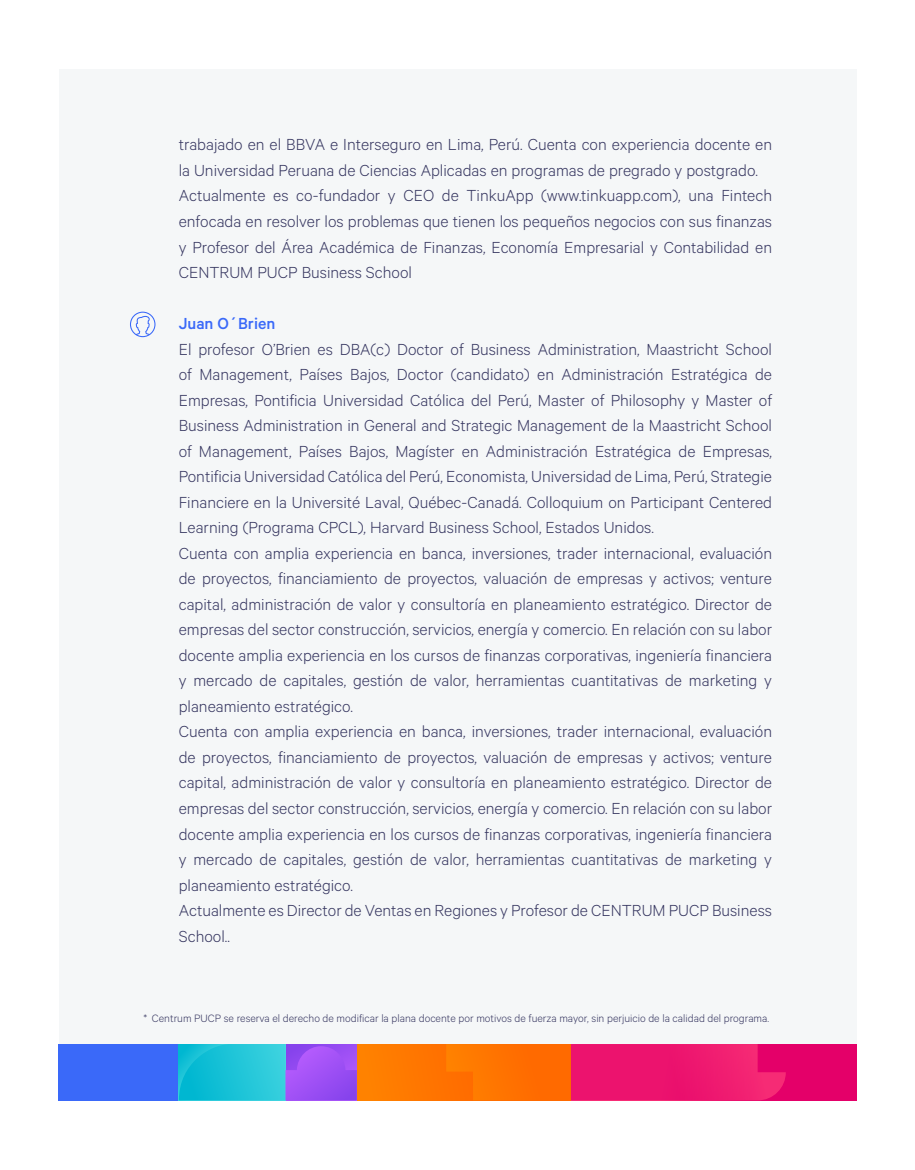
<style>
.page{position:relative;width:915px;height:1170px;background:#fff}
.page>*{position:absolute;margin:0;border:0;box-sizing:border-box;transform-origin:0 0}
.t1{font:300 18px/25.5px "Calibre";color:#363660}
.t2{font:500 18px "Calibre";color:#3a69f9}
.t3{font:300 12px "Calibre";color:#363660}
</style>
<div class="page">
<div style="left:59px;top:70px;width:797px;height:1030px;background:#f5f7f8"></div>
<div style="left:570px;top:1043px;width:286px;height:57px;background:#e40069"></div>
<div style="left:59px;top:1043px;width:120px;height:57px;background:#3a69f9"></div>
<div style="left:357px;top:1043px;width:213px;height:57px;background:#ff7a00"></div>
<svg style="left:179px;top:1044px;width:178px;height:56px;background:#4f95e2"></svg>
<svg style="left:446px;top:1043px;width:339px;height:57px"></svg>
<svg style="left:130px;top:311px;width:25px;height:26px"></svg>
<p class="t1" style="left:179px;top:131px;width:594px">trabajado en el BBVA e Interseguro en Lima, Perú. Cuenta con experiencia docente en la Universidad Peruana de Ciencias Aplicadas en programas de pregrado y postgrado.<br>Actualmente es co-fundador y CEO de TinkuApp (www.tinkuapp.com), una Fintech enfocada en resolver los problemas que tienen los pequeños negocios con sus finanzas y Profesor del Área Académica de Finanzas, Economía Empresarial y Contabilidad en CENTRUM PUCP Business School</p>
<p class="t2" style="left:179px;top:313px;width:98px">Juan O´Brien</p>
<p class="t1" style="left:179px;top:335px;width:594px">El profesor O’Brien es DBA(c) Doctor of Business Administration, Maastricht School of Management, Países Bajos, Doctor (candidato) en Administración Estratégica de Empresas, Pontificia Universidad Católica del Perú, Master of Philosophy y Master of Business Administration in General and Strategic Management de la Maastricht School of Management, Países Bajos, Magíster en Administración Estratégica de Empresas, Pontificia Universidad Católica del Perú, Economista, Universidad de Lima, Perú, Strategie Financiere en la Université Laval, Québec-Canadá. Colloquium on Participant Centered Learning (Programa CPCL), Harvard Business School, Estados Unidos.<br>Cuenta con amplia experiencia en banca, inversiones, trader internacional, evaluación de proyectos, financiamiento de proyectos, valuación de empresas y activos; venture capital, administración de valor y consultoría en planeamiento estratégico. Director de empresas del sector construcción, servicios, energía y comercio. En relación con su labor docente amplia experiencia en los cursos de finanzas corporativas, ingeniería financiera y mercado de capitales, gestión de valor, herramientas cuantitativas de marketing y planeamiento estratégico.<br>Cuenta con amplia experiencia en banca, inversiones, trader internacional, evaluación de proyectos, financiamiento de proyectos, valuación de empresas y activos; venture capital, administración de valor y consultoría en planeamiento estratégico. Director de empresas del sector construcción, servicios, energía y comercio. En relación con su labor docente amplia experiencia en los cursos de finanzas corporativas, ingeniería financiera y mercado de capitales, gestión de valor, herramientas cuantitativas de marketing y planeamiento estratégico.<br>Actualmente es Director de Ventas en Regiones y Profesor de CENTRUM PUCP Business School..</p>
<p class="t3" style="left:143px;top:1011px;width:626px">* Centrum PUCP se reserva el derecho de modificar la plana docente por motivos de fuerza mayor, sin perjuicio de la calidad del programa.</p>
</div>
